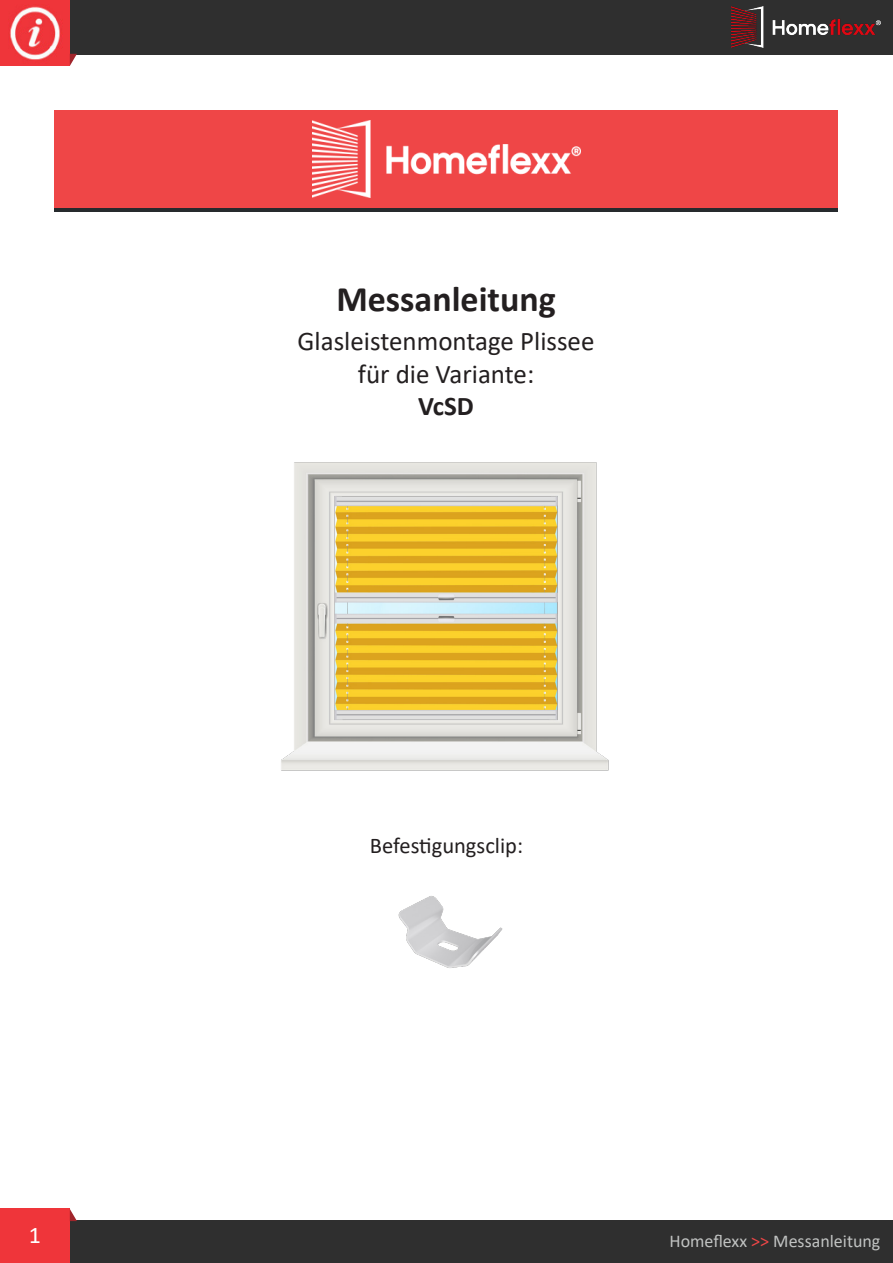
<style>
.page{position:relative;width:893px;height:1263px;background:#fff}
.page>*{position:absolute;margin:0;border:0;box-sizing:border-box;transform-origin:0 0}
.t1{font:700 36px "Calibri";color:#231f20}
.t2{font:27px "Calibri";color:#231f20}
.t3{font:700 27px "Calibri";color:#231f20}
.t4{font:24px "Calibri";color:#fff}
.t5{font:22.5px "Calibri";color:#231f20}
.t6{font:18px "Calibri";color:#c1c3c2}
.s1{color:#ef4647}
</style>
<div class="page">
<div style="left:0;top:0;width:893px;height:54px;background:#2f2f2f"></div>
<div style="left:0;top:0;width:70px;height:66px;background:#ef353a"></div>
<img style="left:10px;top:6px;width:50px;height:54px">
<svg style="left:70px;top:54px;width:7px;height:12px"></svg>
<img style="left:731px;top:7px;width:149px;height:40px">
<div style="left:0;top:1221px;width:893px;height:42px;background:#2f2f2f"></div>
<div style="left:0;top:1209px;width:70px;height:54px;background:#ef353a"></div>
<svg style="left:70px;top:1209px;width:7px;height:12px"></svg>
<img style="left:281px;top:462px;width:328px;height:309px">
<div style="left:54px;top:114px;width:783px;height:97px;background:#262a2d"></div>
<div style="left:54px;top:111px;width:784px;height:97px;background:#ef4647"></div>
<img style="left:312px;top:121px;width:268px;height:76px">
<img style="left:398px;top:896px;width:105px;height:72px">
<p class="t4" style="left:29px;top:1218px;width:14px">1</p>
<p class="t1" style="left:336px;top:273px;width:221px">Messanleitung</p>
<p class="t2" style="left:298px;top:323px;width:298px">Glasleistenmontage Plissee</p>
<p class="t2" style="left:358px;top:355px;width:178px">für die Variante:</p>
<p class="t3" style="left:418px;top:387px;width:57px">VcSD</p>
<p class="t5" style="left:370px;top:830px;width:155px">Befestigungsclip:</p>
<p class="t6" style="left:669px;top:1228px;width:212px">Homeflexx <span class="s1">&gt;&gt;</span> Messanleitung</p>
</div>
